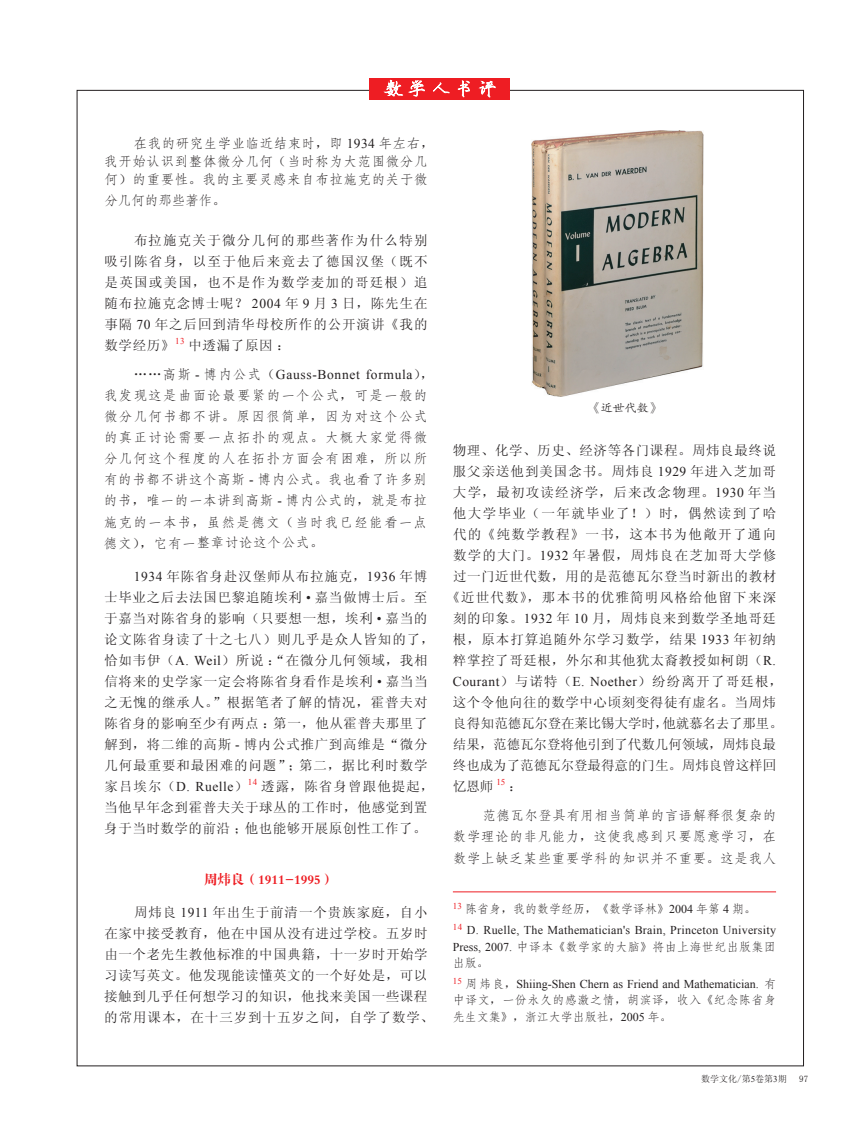
<style>
.page{position:relative;width:859px;height:1123px;background:#fff}
.page>*{position:absolute;margin:0;border:0;box-sizing:border-box;transform-origin:0 0}
.t1{font:13.5px/21px "Sim Sun";letter-spacing:.05em;color:#231f20}
.t2{font:13.5px/21px "FZFSK GBK1 0";letter-spacing:.045em;color:#231f20;text-align:justify}
.t3{font:13.5px/21px "Sim Sun";letter-spacing:.07em;color:#231f20;text-align:center}
.t4{font:13.5px/21px "Sim Sun";color:#231f20}
.t5{font:13.5px "Times New Roman";letter-spacing:.04em;color:#231f20}
.t6{font:13.5px "FZDBSJW GB1 0";color:#ee1d23}
.t7{font:13.5px "FZFSK GBK1 0";color:#231f20}
.t8{font:12px/16.5px "FZFSK GBK1 0";letter-spacing:.035em;color:#231f20}
.t9{font:12px "Times New Roman";letter-spacing:.02em;color:#231f20}
.t10{font:12px "Times New Roman";color:#231f20}
.t11{font:12px "FZFSK GBK1 0";color:#231f20}
.t12{font:12px "FZKTK GBK1 0";color:#231f20}
.t13{font:9px "Sim Sun";color:#231f20}
.t14{font:9px "Times New Roman";color:#ee1d23}
.s1{font-family:"Sim Sun"}
.s2{font-family:"Times New Roman"}
.s3{font-family:"FZFSK GBK1 0"}
</style>
<div class="page">
<div style="left:369px;top:78px;width:140px;height:22px;background:#ee1d23"></div>
<svg style="left:384px;top:79px;width:19px;height:18px"></svg>
<svg style="left:409px;top:80px;width:16px;height:17px"></svg>
<svg style="left:433px;top:82px;width:17px;height:11px"></svg>
<svg style="left:458px;top:80px;width:12px;height:17px"></svg>
<svg style="left:480px;top:80px;width:16px;height:18px"></svg>
<hr style="left:453px;top:891px;width:323px;height:1px;background:#ee1d23">
<img style="left:532px;top:131px;width:172px;height:265px">
<p class="t2" style="left:104px;top:134px;width:331px;line-height:18px;text-align:left;text-indent:30px">在我的研究生学业临近结束时<span class="s1">，</span>即 <span class="s2">1934</span> 年左右<span class="s1">，</span>我开始认识到整体微分几何<span class="s1">（</span>当时称为大范围微分几何<span class="s1">）</span>的重要性<span class="s1">。</span>我的主要灵感来自布拉施克的关于微</p>
<p class="t7" style="left:104px;top:193px;width:123px">分几何的那些著作<span class="s1">。</span></p>
<p class="t1" style="left:104px;top:229px;width:325px;text-align:justify;text-indent:30px">布拉施克关于微分几何的那些著作为什么特别吸引陈省身，以至于他后来竟去了德国汉堡（既不是英国或美国，也不是作为数学麦加的哥廷根）追随布拉施克念博士呢？ <span class="s2">2004</span> 年 <span class="s2">9</span> 月 <span class="s2">3</span> 日，陈先生在事隔 <span class="s2">70</span> 年之后回到清华母校所作的公开演讲《我的数学经历》</p>
<p class="t14" style="left:175px;top:335px;width:11px">13</p>
<p class="t1" style="left:188px;top:334px;width:103px">中透漏了原因：</p>
<p class="t5" style="left:134px;top:366px;width:302px"><span class="s1">……</span><span class="s3">高斯</span> - <span class="s3">博内公式</span><span class="s1">（</span>Gauss-Bonnet formula<span class="s1">），</span></p>
<p class="t2" style="left:104px;top:385px;width:325px">我发现这是曲面论最要紧的一个公式<span class="s1">，</span>可是一般的微分几何书都不讲<span class="s1">。</span>原因很简单<span class="s1">，</span>因为对这个公式的真正讨论需要一点拓扑的观点<span class="s1">。</span>大概大家觉得微分几何这个程度的人在拓扑方面会有困难<span class="s1">，</span>所以所有的书都不讲这个高斯 <span class="s2">-</span> 博内公式<span class="s1">。</span>我也看了许多别的书<span class="s1">，</span>唯一的一本讲到高斯 <span class="s2">-</span> 博内公式的<span class="s1">，</span>就是布拉施克的一本书<span class="s1">，</span>虽然是德文<span class="s1">（</span>当时我已经能看一点德文<span class="s1">），</span>它有一整章讨论这个公式<span class="s1">。</span></p>
<p class="t1" style="left:104px;top:565px;width:332px;text-indent:30px"><span class="s2">1934</span> 年陈省身赴汉堡师从布拉施克，<span class="s2">1936</span> 年博士毕业之后去法国巴黎追随埃利 <span class="s2">•</span> 嘉当做博士后。至于嘉当对陈省身的影响（只要想一想，埃利 <span class="s2">•</span> 嘉当的论文陈省身读了十之七八）则几乎是众人皆知的了，恰如韦伊（<span class="s2">A. Weil</span>）所说：“在微分几何领域，我相信将来的史学家一定会将陈省身看作是埃利 <span class="s2">•</span> 嘉当当之无愧的继承人。”根据笔者了解的情况，霍普夫对陈省身的影响至少有两点：第一，他从霍普夫那里了解到，将二维的高斯 <span class="s2">-</span> 博内公式推广到高维是“微分几何最重要和最困难的问题”；第二，据比利时数学</p>
<p class="t5" style="left:104px;top:777px;width:145px"><span class="s1">家吕埃尔（</span>D. Ruelle<span class="s1">）</span></p>
<p class="t14" style="left:248px;top:775px;width:11px">14</p>
<p class="t1" style="left:104px;top:775px;width:331px;text-indent:157px">透露，陈省身曾跟他提起，当他早年念到霍普夫关于球丛的工作时，他感觉到置身于当时数学的前沿；他也能够开展原创性工作了。</p>
<p class="t6" style="left:204px;top:871px;width:132px">周炜良（1911-1995）</p>
<p class="t1" style="left:104px;top:901px;width:331px;text-indent:30px">周炜良 <span class="s2">1911</span> 年出生于前清一个贵族家庭，自小在家中接受教育，他在中国从没有进过学校。五岁时由一个老先生教他标准的中国典籍，十一岁时开始学习读写英文。他发现能读懂英文的一个好处是，可以接触到几乎任何想学习的知识，他找来美国一些课程的常用课本，在十三岁到十五岁之间，自学了数学、</p>
<p class="t12" style="left:589px;top:402px;width:73px">《近世代数》</p>
<p class="t3" style="left:446px;top:439px;width:331px">物理、化学、历史、经济等各门课程。周炜良最终说服父亲送他到美国念书。周炜良 <span class="s2">1929</span> 年进入芝加哥大学，最初攻读经济学，后来改念物理。<span class="s2">1930</span> 年当他大学毕业（一年就毕业了！）时，偶然读到了哈代的《纯数学教程》一书，这本书为他敞开了通向数学的大门。<span class="s2">1932</span> 年暑假，周炜良在芝加哥大学修过一门近世代数，用的是范德瓦尔登当时新出的教材《近世代数》，那本书的优雅简明风格给他留下来深刻的印象。<span class="s2">1932</span> 年 <span class="s2">10</span> 月，周炜良来到数学圣地哥廷根，原本打算追随外尔学习数学，结果 <span class="s2">1933</span> 年初纳粹掌控了哥廷根，外尔和其他犹太裔教授如柯朗（<span class="s2">R.</span></p>
<p class="t5" style="left:453px;top:672px;width:331px">Courant<span class="s1">）与诺特（</span>E. Noether<span class="s1">）纷纷离开了哥廷根，</span></p>
<p class="t4" style="left:453px;top:691px;width:331px">这个令他向往的数学中心顷刻变得徒有虚名。当周炜良得知范德瓦尔登在莱比锡大学时，他就慕名去了那里。结果，范德瓦尔登将他引到了代数几何领域，周炜良最终也成为了范德瓦尔登最得意的门生。周炜良曾这样回忆恩师</p>
<p class="t14" style="left:496px;top:775px;width:10px">15</p>
<p class="t1" style="left:509px;top:775px;width:15px">：</p>
<p class="t2" style="left:453px;top:805px;width:325px;text-indent:30px">范德瓦尔登具有用相当简单的言语解释很复杂的数学理论的非凡能力<span class="s1">，</span>这使我感到只要愿意学习<span class="s1">，</span>在数学上缺乏某些重要学科的知识并不重要<span class="s1">。</span>这是我人</p>
<p class="t11" style="left:453px;top:902px;width:305px"><sup>13</sup> 陈省身<span class="s1">，</span>我的数学经历<span class="s1">，《</span>数学译林<span class="s1">》</span><span class="s2">2004</span> 年第 <span class="s2">4</span> 期<span class="s1">。</span></p>
<p class="t9" style="left:453px;top:922px;width:325px"><sup>14</sup> D. Ruelle, The Mathematician's Brain, Princeton University</p>
<p class="t8" style="left:453px;top:938px;width:325px"><span class="s2">Press, 2007.</span> 中译本<span class="s1">《</span>数学家的大脑<span class="s1">》</span>将由上海世纪出版集团出版<span class="s1">。</span></p>
<p class="t10" style="left:453px;top:975px;width:325px"><sup>15</sup> <span class="s3">周炜良</span><span class="s1">，</span>Shiing-Shen Chern as Friend and Mathematician. <span class="s3">有</span></p>
<p class="t8" style="left:453px;top:992px;width:325px">中译文<span class="s1">，</span>一份永久的感激之情<span class="s1">，</span>胡滨译<span class="s1">，</span>收入<span class="s1">《</span>纪念陈省身先生文集<span class="s1">》，</span>浙江大学出版社<span class="s1">，</span><span class="s2">2005</span> 年<span class="s1">。</span></p>
<p class="t13" style="left:701px;top:1074px;width:87px">数学文化/第<span class="s2">5</span>卷第<span class="s2">3</span>期</p>
<p class="t13" style="left:799px;top:1074px;width:10px">97</p>
</div>
